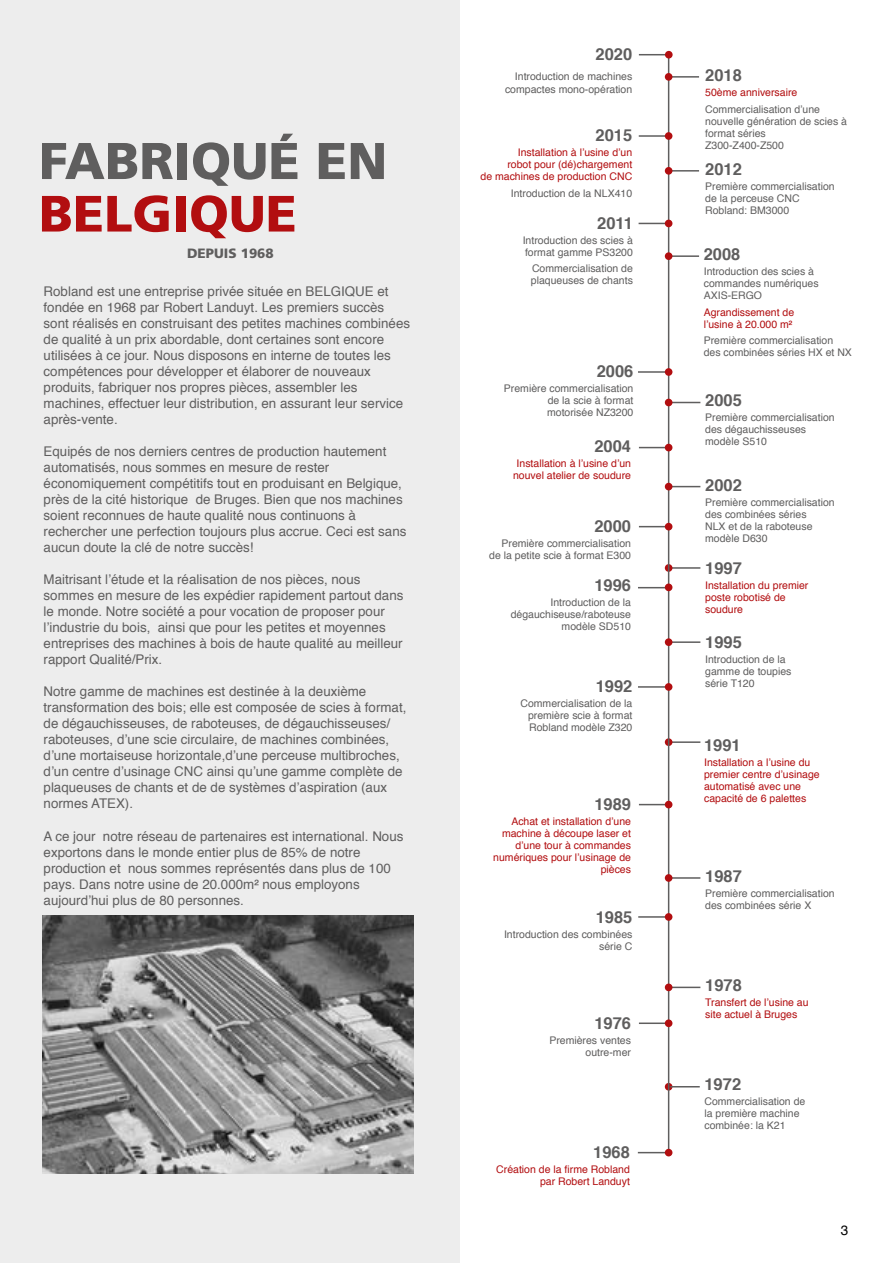
<style>
.page{position:relative;width:893px;height:1263px;background:#fff}
.page>*{position:absolute;margin:0;border:0;box-sizing:border-box;transform-origin:0 0}
.t1{font:900 51.6px "Frutiger LT Std";color:#5f5e5e}
.t2{font:900 51px "Frutiger LT Std";color:#b20e10}
.t3{font:700 16.5px "Helvetica";color:#5f5e5e}
.t4{font:900 13.5px "Frutiger LT Std";color:#5f5e5e}
.t5{font:13.5px "Helvetica";color:#000}
.t6{font:13.35px/16px "Helvetica";color:#5f5e5e}
.t7{font:10.5px/12px "Helvetica";color:#5f5e5e}
.t8{font:10.5px/12px "Helvetica";color:#b20e10}
</style>
<div class="page">
<div style="left:0;top:0;width:459px;height:1263px;background:#ededed"></div>
<img style="left:43px;top:915px;width:371px;height:258px">
<svg style="left:665px;top:1083px;width:7px;height:7px"></svg>
<hr style="left:671px;top:741px;width:29px;height:2px;background:#5f5e5e">
<svg style="left:665px;top:738px;width:7px;height:8px"></svg>
<hr style="left:669px;top:567px;width:31px;height:2px;background:#5f5e5e">
<svg style="left:665px;top:564px;width:7px;height:8px"></svg>
<hr style="left:668px;top:55px;width:1px;height:1097px;background:#5f5e5e">
<hr style="left:670px;top:170px;width:29px;height:2px;background:#5f5e5e">
<hr style="left:638px;top:587px;width:31px;height:1px;background:#5f5e5e">
<hr style="left:670px;top:76px;width:29px;height:2px;background:#5f5e5e">
<hr style="left:670px;top:255px;width:29px;height:2px;background:#5f5e5e">
<svg style="left:672px;top:402px;width:28px;height:1px"></svg>
<svg style="left:672px;top:486px;width:28px;height:1px"></svg>
<hr style="left:638px;top:686px;width:33px;height:2px;background:#5f5e5e">
<hr style="left:671px;top:877px;width:29px;height:2px;background:#5f5e5e">
<svg style="left:672px;top:987px;width:28px;height:1px"></svg>
<hr style="left:639px;top:135px;width:31px;height:2px;background:#5f5e5e">
<hr style="left:639px;top:223px;width:30px;height:1px;background:#5f5e5e">
<hr style="left:639px;top:447px;width:31px;height:1px;background:#5f5e5e">
<hr style="left:670px;top:1086px;width:30px;height:1px;background:#5f5e5e">
<hr style="left:638px;top:371px;width:31px;height:2px;background:#5f5e5e">
<hr style="left:639px;top:526px;width:31px;height:1px;background:#5f5e5e">
<hr style="left:669px;top:641px;width:31px;height:2px;background:#5f5e5e">
<hr style="left:639px;top:804px;width:31px;height:1px;background:#5f5e5e">
<hr style="left:638px;top:916px;width:31px;height:2px;background:#5f5e5e">
<hr style="left:639px;top:1022px;width:31px;height:2px;background:#5f5e5e">
<hr style="left:638px;top:1152px;width:31px;height:1px;background:#5f5e5e">
<div style="left:665px;top:73px;width:7px;height:8px;background:#b20e10;border-radius:50%"></div>
<div style="left:665px;top:132px;width:7px;height:8px;background:#b20e10;border-radius:50%"></div>
<div style="left:665px;top:167px;width:7px;height:8px;background:#b20e10;border-radius:50%"></div>
<div style="left:665px;top:252px;width:7px;height:8px;background:#b20e10;border-radius:50%"></div>
<div style="left:665px;top:220px;width:7px;height:7px;background:#b20e10;border-radius:50%"></div>
<div style="left:665px;top:368px;width:7px;height:8px;background:#b20e10;border-radius:50%"></div>
<div style="left:665px;top:399px;width:7px;height:7px;background:#b20e10;border-radius:50%"></div>
<div style="left:665px;top:444px;width:7px;height:7px;background:#b20e10;border-radius:50%"></div>
<div style="left:665px;top:483px;width:7px;height:7px;background:#b20e10;border-radius:50%"></div>
<div style="left:665px;top:523px;width:7px;height:7px;background:#b20e10;border-radius:50%"></div>
<div style="left:665px;top:583px;width:7px;height:8px;background:#b20e10;border-radius:50%"></div>
<div style="left:665px;top:638px;width:7px;height:8px;background:#b20e10;border-radius:50%"></div>
<div style="left:665px;top:683px;width:7px;height:8px;background:#b20e10;border-radius:50%"></div>
<div style="left:665px;top:801px;width:7px;height:7px;background:#b20e10;border-radius:50%"></div>
<div style="left:665px;top:874px;width:7px;height:8px;background:#b20e10;border-radius:50%"></div>
<div style="left:665px;top:913px;width:7px;height:8px;background:#b20e10;border-radius:50%"></div>
<div style="left:665px;top:983px;width:7px;height:8px;background:#b20e10;border-radius:50%"></div>
<div style="left:665px;top:1019px;width:7px;height:8px;background:#b20e10;border-radius:50%"></div>
<div style="left:665px;top:1149px;width:7px;height:7px;background:#b20e10;border-radius:50%"></div>
<hr style="left:639px;top:54px;width:31px;height:1px;background:#5f5e5e">
<div style="left:665px;top:51px;width:8px;height:8px;background:#b20e10;border-radius:50%"></div>
<h1 class="t1" style="left:39px;top:130px;width:350px">FABRIQUÉ EN</h1>
<h2 class="t2" style="left:39px;top:183px;width:259px">BELGIQUE</h2>
<p class="t4" style="left:187px;top:245px;width:88px">DEPUIS 1968</p>
<p class="t6" style="left:44px;top:283px;width:368px">Robland est une entreprise privée située en BELGIQUE et fondée en 1968 par Robert Landuyt. Les premiers succès sont réalisés en construisant des petites machines combinées de qualité à un prix abordable, dont certaines sont encore utilisées à ce jour. Nous disposons en interne de toutes les compétences pour développer et élaborer de nouveaux produits, fabriquer nos propres pièces, assembler les machines, effectuer leur distribution, en assurant leur service après-vente.</p>
<p class="t6" style="left:44px;top:444px;width:364px">Equipés de nos derniers centres de production hautement automatisés, nous sommes en mesure de rester économiquement compétitifs tout en produisant en Belgique, près de la cité historique de Bruges. Bien que nos machines soient reconnues de haute qualité nous continuons à rechercher une perfection toujours plus accrue. Ceci est sans aucun doute la clé de notre succès!</p>
<p class="t6" style="left:44px;top:572px;width:361px">Maitrisant l’étude et la réalisation de nos pièces, nous sommes en mesure de les expédier rapidement partout dans le monde. Notre société a pour vocation de proposer pour l’industrie du bois, ainsi que pour les petites et moyennes entreprises des machines à bois de haute qualité au meilleur rapport Qualité/Prix.</p>
<p class="t6" style="left:44px;top:684px;width:364px">Notre gamme de machines est destinée à la deuxième transformation des bois; elle est composée de scies à format, de dégauchisseuses, de raboteuses, de dégauchisseuses/ raboteuses, d’une scie circulaire, de machines combinées, d’une mortaiseuse horizontale,d’une perceuse multibroches, d’un centre d’usinage CNC ainsi qu’une gamme complète de plaqueuses de chants et de de systèmes d’aspiration (aux normes ATEX).</p>
<p class="t6" style="left:44px;top:828px;width:361px">A ce jour notre réseau de partenaires est international. Nous exportons dans le monde entier plus de 85% de notre production et nous sommes représentés dans plus de 100 pays. Dans notre usine de 20.000m² nous employons aujourd’hui plus de 80 personnes.</p>
<p class="t3" style="left:596px;top:41px;width:38px">2020</p>
<p class="t7" style="left:505px;top:71px;width:129px;line-height:12.8px;text-align:right">Introduction de machines compactes mono-opération</p>
<p class="t3" style="left:596px;top:122px;width:38px">2015</p>
<p class="t8" style="left:480px;top:147px;width:153px;text-align:right">Installation à l’usine d’un<br>robot pour (dé)chargement<br>de machines de production CNC</p>
<p class="t7" style="left:511px;top:187px;width:123px">Introduction de la NLX410</p>
<p class="t3" style="left:597px;top:210px;width:37px">2011</p>
<p class="t7" style="left:523px;top:234px;width:112px">Introduction des scies à format gamme PS3200</p>
<p class="t7" style="left:531px;top:263px;width:104px">Commercialisation de plaqueuses de chants</p>
<p class="t3" style="left:597px;top:358px;width:38px">2006</p>
<p class="t7" style="left:547px;top:383px;width:88px;text-align:justify;text-indent:-43px">Première commercialisation de la scie à format motorisée NZ3200</p>
<p class="t3" style="left:594px;top:433px;width:38px">2004</p>
<p class="t8" style="left:513px;top:458px;width:119px;text-align:center">Installation à l’usine d’un nouvel atelier de soudure</p>
<p class="t3" style="left:594px;top:513px;width:38px">2000</p>
<p class="t7" style="left:489px;top:538px;width:143px;text-align:right">Première commercialisation de la petite scie à format E300</p>
<p class="t3" style="left:594px;top:572px;width:38px">1996</p>
<p class="t7" style="left:511px;top:597px;width:122px;text-align:right">Introduction de la dégauchiseuse/raboteuse modèle SD510</p>
<p class="t3" style="left:596px;top:673px;width:38px">1992</p>
<p class="t7" style="left:528px;top:698px;width:106px;text-align:justify;text-indent:-8px">Commercialisation de la première scie à format Robland modèle Z320</p>
<p class="t3" style="left:594px;top:791px;width:38px">1989</p>
<p class="t8" style="left:493px;top:816px;width:139px;text-align:right">Achat et installation d’une machine à découpe laser et d’une tour à commandes numériques pour l’usinage de pièces</p>
<p class="t3" style="left:596px;top:903px;width:38px">1985</p>
<p class="t7" style="left:504px;top:928px;width:130px;text-align:right">Introduction des combinées série C</p>
<p class="t3" style="left:594px;top:1010px;width:38px">1976</p>
<p class="t7" style="left:549px;top:1034px;width:83px;text-align:right">Premières ventes outre-mer</p>
<p class="t3" style="left:593px;top:1139px;width:38px">1968</p>
<p class="t8" style="left:496px;top:1164px;width:135px;text-align:right">Création de la firme Robland par Robert Landuyt</p>
<p class="t3" style="left:705px;top:62px;width:38px">2018</p>
<p class="t8" style="left:705px;top:87px;width:94px">50ème anniversaire</p>
<p class="t7" style="left:705px;top:103px;width:143px">Commercialisation d’une nouvelle génération de scies à format séries<br>Z300-Z400-Z500</p>
<p class="t3" style="left:705px;top:156px;width:38px">2012</p>
<p class="t7" style="left:705px;top:181px;width:131px">Première commercialisation de la perceuse CNC<br>Robland: BM3000</p>
<p class="t3" style="left:704px;top:241px;width:38px">2008</p>
<p class="t7" style="left:704px;top:266px;width:116px">Introduction des scies à commandes numériques<br>AXIS-ERGO</p>
<p class="t8" style="left:704px;top:306px;width:92px">Agrandissement de l’usine à 20.000 m²</p>
<p class="t7" style="left:704px;top:335px;width:150px">Première commercialisation des combinées séries HX et NX</p>
<p class="t3" style="left:705px;top:387px;width:38px">2005</p>
<p class="t7" style="left:705px;top:412px;width:131px">Première commercialisation des dégauchisseuses modèle S510</p>
<p class="t3" style="left:705px;top:472px;width:38px">2002</p>
<p class="t7" style="left:705px;top:496px;width:131px">Première commercialisation des combinées séries<br>NLX et de la raboteuse modèle D630</p>
<p class="t3" style="left:705px;top:554px;width:38px">1997</p>
<p class="t8" style="left:705px;top:579px;width:105px">Installation du premier poste robotisé de soudure</p>
<p class="t3" style="left:705px;top:629px;width:38px">1995</p>
<p class="t7" style="left:705px;top:653px;width:88px">Introduction de la gamme de toupies série T120</p>
<p class="t3" style="left:704px;top:731px;width:38px">1991</p>
<p class="t8" style="left:704px;top:756px;width:117px">Installation a l’usine du premier centre d’usinage automatisé avec une capacité de 6 palettes</p>
<p class="t3" style="left:705px;top:863px;width:38px">1987</p>
<p class="t7" style="left:705px;top:888px;width:131px">Première commercialisation des combinées série X</p>
<p class="t3" style="left:705px;top:972px;width:38px">1978</p>
<p class="t8" style="left:705px;top:996px;width:105px">Transfert de l’usine au site actuel à Bruges</p>
<p class="t3" style="left:704px;top:1071px;width:38px">1972</p>
<p class="t7" style="left:704px;top:1096px;width:102px">Commercialisation de la première machine combinée: la K21</p>
<p class="t5" style="left:841px;top:1220px;width:9px">3</p>
</div>
